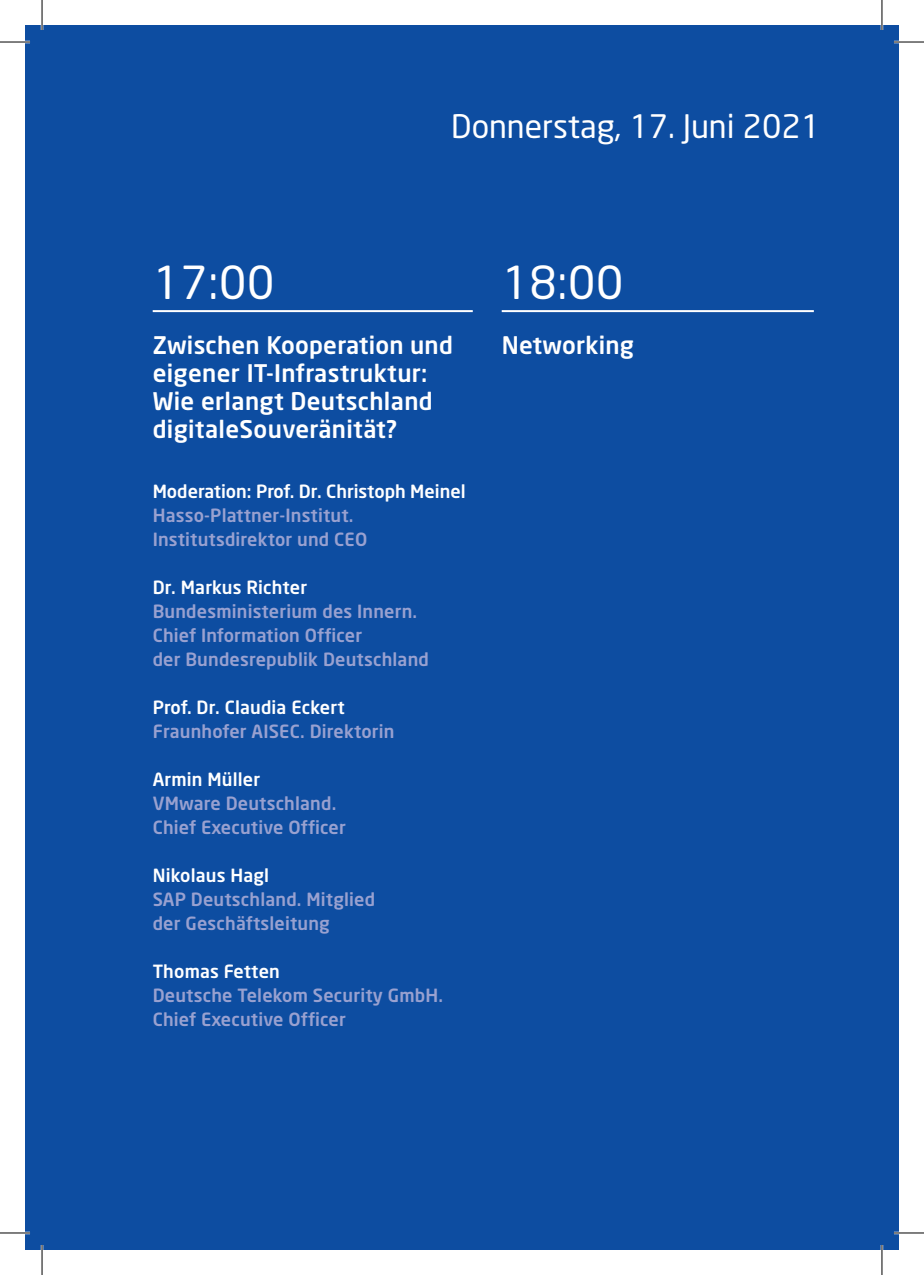
<style>
.page{position:relative;width:924px;height:1275px;background:#fff}
.page>*{position:absolute;margin:0;border:0;box-sizing:border-box;transform-origin:0 0}
.t1{font:45px "Neo Sans";letter-spacing:.015em;color:#fff}
.t2{font:32px "Neo Sans";color:#fff}
.t3{font:500 24px/28px "Neo Sans";letter-spacing:.015em;color:#fff}
.t4{font:500 18px/24px "Neo Sans";letter-spacing:.01em;color:#99a1d0}
.t5{font:500 18px "Neo Sans";letter-spacing:.01em;color:#fff}
</style>
<div class="page">
<div style="left:25px;top:25px;width:873px;height:1225px;background:#0d4da1"></div>
<hr style="left:501px;top:310px;width:312px;height:2px;background:#fff">
<hr style="left:153px;top:310px;width:319px;height:2px;background:#fff">
<hr style="left:0;top:41px;width:30px;height:2px;background:#fff">
<hr style="left:893px;top:41px;width:30px;height:2px;background:#fff">
<hr style="left:0;top:1231px;width:30px;height:3px;background:#fff">
<hr style="left:893px;top:1231px;width:30px;height:3px;background:#fff">
<hr style="left:41px;top:0;width:2px;height:30px;background:#fff">
<hr style="left:41px;top:1245px;width:2px;height:30px;background:#fff">
<hr style="left:880px;top:0;width:2px;height:30px;background:#fff">
<hr style="left:880px;top:1245px;width:2px;height:30px;background:#fff">
<hr style="left:0;top:42px;width:30px;height:1px;background:#000">
<hr style="left:893px;top:42px;width:30px;height:1px;background:#000">
<hr style="left:0;top:1232px;width:30px;height:1px;background:#000">
<hr style="left:893px;top:1232px;width:30px;height:1px;background:#000">
<hr style="left:42px;top:0;width:1px;height:30px;background:#000">
<hr style="left:42px;top:1245px;width:1px;height:30px;background:#000">
<hr style="left:881px;top:0;width:1px;height:30px;background:#000">
<hr style="left:881px;top:1245px;width:1px;height:30px;background:#000">
<h2 class="t2" style="left:451px;top:107px;width:370px">Donnerstag, 17. Juni 2021</h2>
<h1 class="t1" style="left:153px;top:255px;width:123px">17:00</h1>
<h1 class="t1" style="left:501px;top:255px;width:123px">18:00</h1>
<h3 class="t3" style="left:153px;top:330px;width:301px">Zwischen Kooperation und eigener IT-Infrastruktur:<br>Wie erlangt Deutschland digitaleSouveränität?</h3>
<h3 class="t3" style="left:501px;top:331px;width:134px">Networking</h3>
<p class="t5" style="left:153px;top:480px;width:314px">Moderation: Prof. Dr. Christoph Meinel</p>
<p class="t4" style="left:153px;top:503px;width:216px">Hasso-Plattner-Institut.<br>Institutsdirektor und CEO</p>
<p class="t5" style="left:153px;top:576px;width:156px">Dr. Markus Richter</p>
<p class="t4" style="left:153px;top:599px;width:277px">Bundesministerium des Innern.<br>Chief Information Officer<br>der Bundesrepublik Deutschland</p>
<p class="t5" style="left:153px;top:696px;width:193px">Prof. Dr. Claudia Eckert</p>
<p class="t4" style="left:153px;top:719px;width:243px">Fraunhofer AISEC. Direktorin</p>
<p class="t5" style="left:153px;top:768px;width:109px">Armin Müller</p>
<p class="t4" style="left:153px;top:791px;width:194px">VMware Deutschland.<br>Chief Executive Officer</p>
<p class="t5" style="left:153px;top:864px;width:118px">Nikolaus Hagl</p>
<p class="t4" style="left:153px;top:887px;width:224px">SAP Deutschland. Mitglied der Geschäftsleitung</p>
<p class="t5" style="left:153px;top:960px;width:129px">Thomas Fetten</p>
<p class="t4" style="left:153px;top:983px;width:292px">Deutsche Telekom Security GmbH.<br>Chief Executive Officer</p>
</div>
